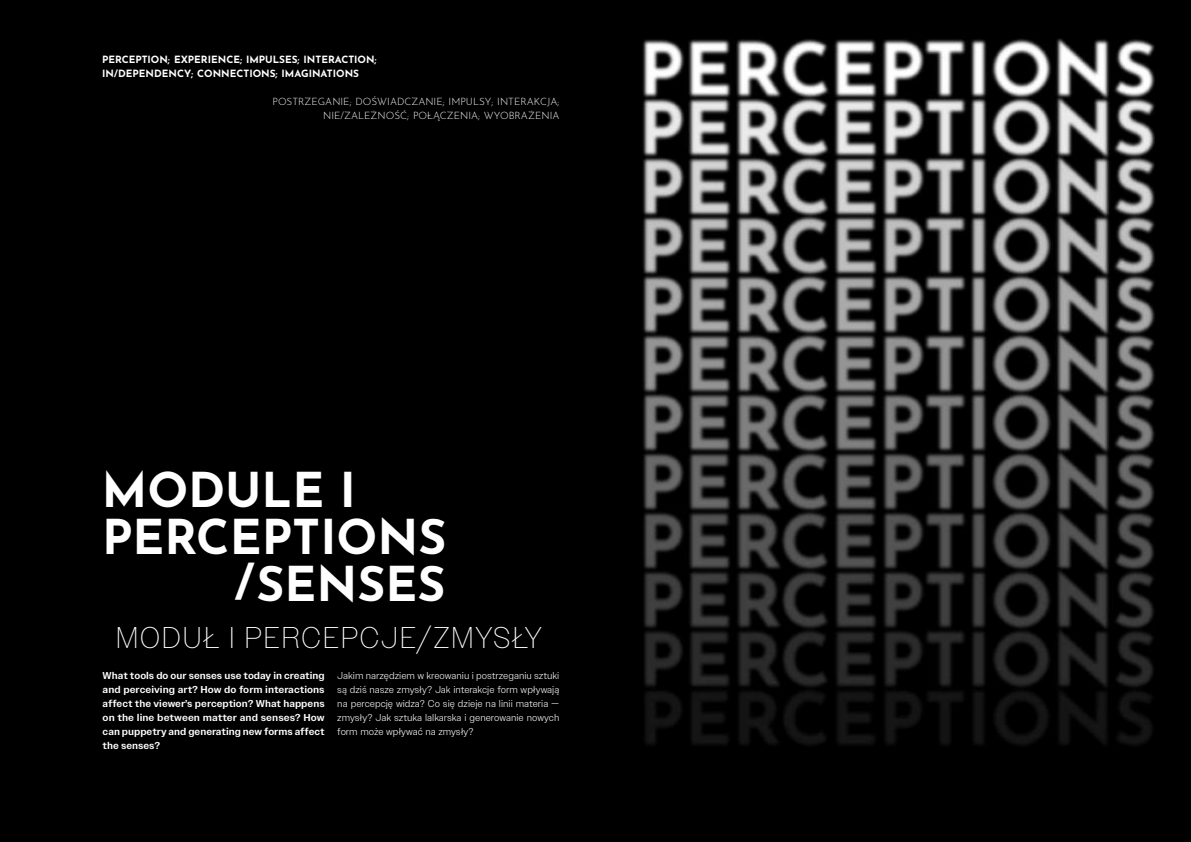
<style>
.page{position:relative;width:1191px;height:842px;background:#fff}
.page>*{position:absolute;margin:0;border:0;box-sizing:border-box;transform-origin:0 0}
.t1{font:700 48px/47px "Josefin Sans";color:#fff;text-align:right}
.t2{font:200 30px "Owners Text";letter-spacing:.04em;color:#fff}
.t3{font:500 10px/14px "Owners Text";color:#fff;text-align:justify}
.t4{font:300 10px/14px "Owners Text";color:#fff;text-align:justify}
.t5{font:300 10px/14px "Josefin Sans";color:#fff;text-align:right}
.t6{font:700 10px/14px "Josefin Sans";color:#fff}
</style>
<div class="page">
<div style="left:0;top:0;width:603px;height:842px;background:#000"></div>
<img style="left:603px;top:0;width:588px;height:842px">
<p class="t6" style="left:102px;top:51px;width:276px">PERCEPTION; EXPERIENCE; IMPULSES; INTERACTION;<br>IN/DEPENDENCY; CONNECTIONS; IMAGINATIONS</p>
<p class="t5" style="left:272px;top:94px;width:288px">POSTRZEGANIE; DOŚWIADCZANIE; IMPULSY; INTERAKCJA;<br>NIE/ZALEŻNOŚĆ; POŁĄCZENIA; WYOBRAŻENIA</p>
<h1 class="t1" style="left:102px;top:460px;width:256px">MODULE I</h1>
<h1 class="t1" style="left:102px;top:507px;width:346px">PERCEPTIONS /SENSES</h1>
<h2 class="t2" style="left:115px;top:619px;width:428px">MODUŁ I PERCEPCJE/ZMYSŁY</h2>
<p class="t3" style="left:103px;top:669px;width:223px">What tools do our senses use today in creating and perceiving art? How do form interactions affect the viewer’s perception? What happens on the line between matter and senses? How can puppetry and generating new forms affect the senses?</p>
<p class="t4" style="left:337px;top:668px;width:223px">Jakim narzędziem w kreowaniu i postrzeganiu sztuki są dziś nasze zmysły? Jak interakcje form wpływają na percepcję widza? Co się dzieje na linii materia — zmysły? Jak sztuka lalkarska i generowanie nowych form może wpływać na zmysły?</p>
</div>
